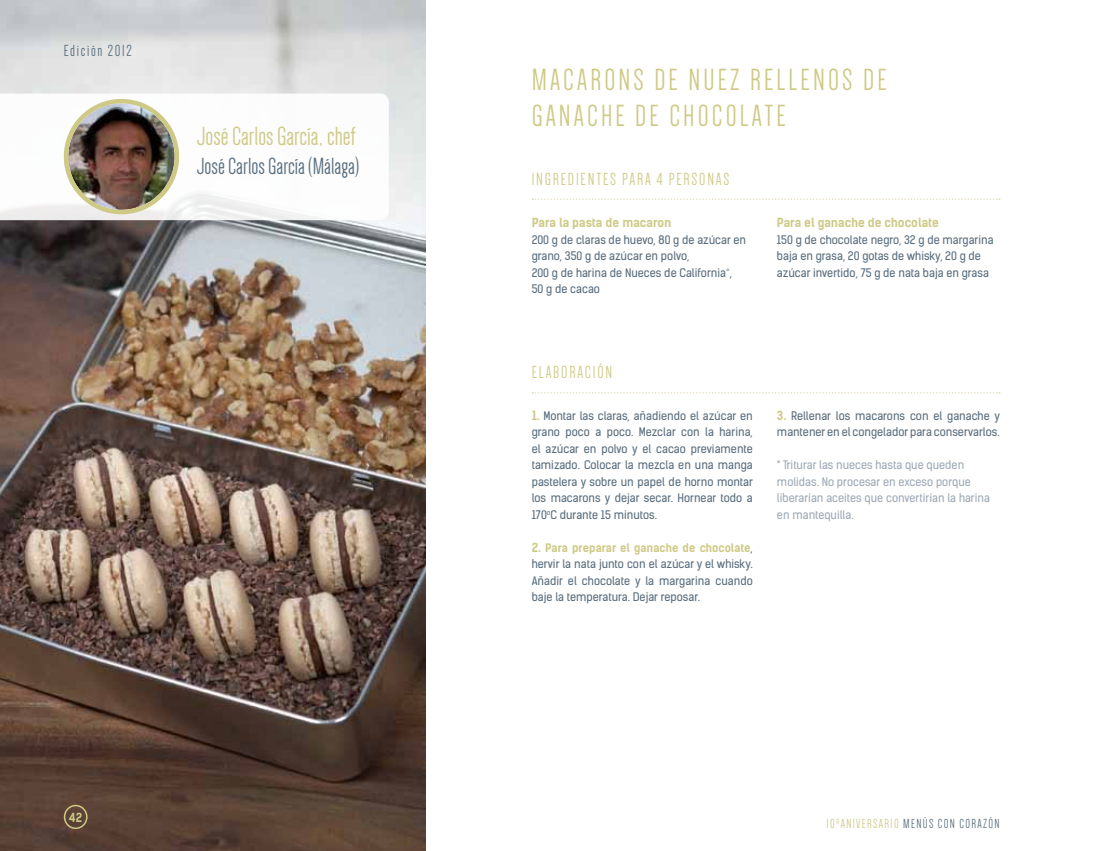
<style>
.page{position:relative;width:1106px;height:851px;background:#fff}
.page>*{position:absolute;margin:0;border:0;box-sizing:border-box;transform-origin:0 0}
.t1{font:31.5px "Dense";color:#cec984}
.t2{font:27px "Dense";color:#cec984}
.t3{font:24px "Dense";color:#5a6e7e}
.t4{font:18px "Dense";letter-spacing:.1em;color:#cec984}
.t5{font:16.5px "Dense";letter-spacing:.1em;color:#5a6e7e}
.t6{font:13.5px "Dense";letter-spacing:.1em;color:#5a6e7e}
.t7{font:700 12px "Kelson Sans";color:#cec984}
.t8{font:11.25px/16.5px "Kelson Sans";color:#5a6e7e}
.t9{font:11.25px/16.5px "Kelson Sans";color:#9faab6}
.s1{color:#9faab6}
.s2{font-weight:700;font-size:12px;color:#cec984}
.s3{font-weight:700;color:#cec984}
.s4{color:#cec984}
</style>
<div class="page">
<img style="left:0;top:0;width:425px;height:850px">
<svg style="left:0;top:94px;width:389px;height:126px"></svg>
<img style="left:68px;top:103px;width:107px;height:107px;border-radius:53px">
<div style="left:64px;top:99px;width:115px;height:115px;border:4px solid #cec984;border-radius:50%"></div>
<div style="left:64px;top:804px;width:24px;height:24px;border:2px solid #cec984;border-radius:50%"></div>
<svg style="left:532px;top:198px;width:467px;height:2px"></svg>
<svg style="left:532px;top:392px;width:467px;height:1px"></svg>
<h3 class="t5" style="left:64px;top:43px;width:70px">EDICIÓN 2012</h3>
<h2 class="t2" style="left:197px;top:123px;width:160px">JOSÉ CARLOS GARCÍA, CHEF</h2>
<h3 class="t3" style="left:197px;top:154px;width:164px">JOSÉ CARLOS GARCÍA (MÁLAGA)</h3>
<p class="t7" style="left:69px;top:809px;width:15px">42</p>
<h1 class="t1" style="left:531px;top:64px;width:33px">MACARONS</h1>
<h1 class="t1" style="left:654px;top:64px;width:110px">DENUEZ RELLENOS</h1>
<h1 class="t1" style="left:863px;top:64px;width:12px">DE</h1>
<h1 class="t1" style="left:531px;top:100px;width:15px">GANACHE</h1>
<h1 class="t1" style="left:635px;top:100px;width:48px">DE CHOCOLATE</h1>
<h3 class="t4" style="left:531px;top:170px;width:13px">INGREDIENTES</h3>
<h3 class="t4" style="left:622px;top:170px;width:109px">PARA 4 PERSONAS</h3>
<p class="t7" style="left:531px;top:215px;width:141px">Para la pasta de macaron</p>
<p class="t8" style="left:531px;top:231px;width:216px">200 g de claras de huevo, 80 g de azúcar en grano, 350 g de azúcar en polvo,<br>200 g de harina de Nueces de California<span class="s1">*</span>,<br>50 g de cacao</p>
<p class="t7" style="left:777px;top:215px;width:163px">Para el ganache de chocolate</p>
<p class="t8" style="left:777px;top:231px;width:218px">150 g de chocolate negro, 32 g de margarina baja en grasa, 20 gotas de whisky, 20 g de azúcar invertido, 75 g de nata baja en grasa</p>
<h3 class="t4" style="left:531px;top:362px;width:15px">ELABORACI</h3>
<h3 class="t4" style="left:597px;top:362px;width:15px">ÓN</h3>
<p class="t8" style="left:531px;top:407px;width:223px;text-align:justify"><span class="s2">1.</span> Montar las claras, añadiendo el azúcar en grano poco a poco. Mezclar con la harina, el azúcar en polvo y el cacao previamente tamizado. Colocar la mezcla en una manga pastelera y sobre un papel de horno montar los macarons y dejar secar. Hornear todo a 170<sup>o</sup>C durante 15 minutos.</p>
<p class="t8" style="left:531px;top:539px;width:222px;text-align:justify"><span class="s2">2.</span> <span class="s3">Para preparar el ganache de chocolate</span>, hervir la nata junto con el azúcar y el whisky.<br>Añadir el chocolate y la margarina cuando baje la temperatura. Dejar reposar.</p>
<p class="t8" style="left:777px;top:407px;width:224px"><span class="s2">3.</span> Rellenar los macarons con el ganache y mantener en el congelador para conservarlos.</p>
<p class="t9" style="left:777px;top:457px;width:214px">* Triturar las nueces hasta que queden molidas. No procesar en exceso porque liberarían aceites que convertirían la harina en mantequilla.</p>
<p class="t6" style="left:826px;top:816px;width:175px"><span class="s4">10ºANIVERSARIO</span> MENÚS CON CORAZÓN</p>
</div>
